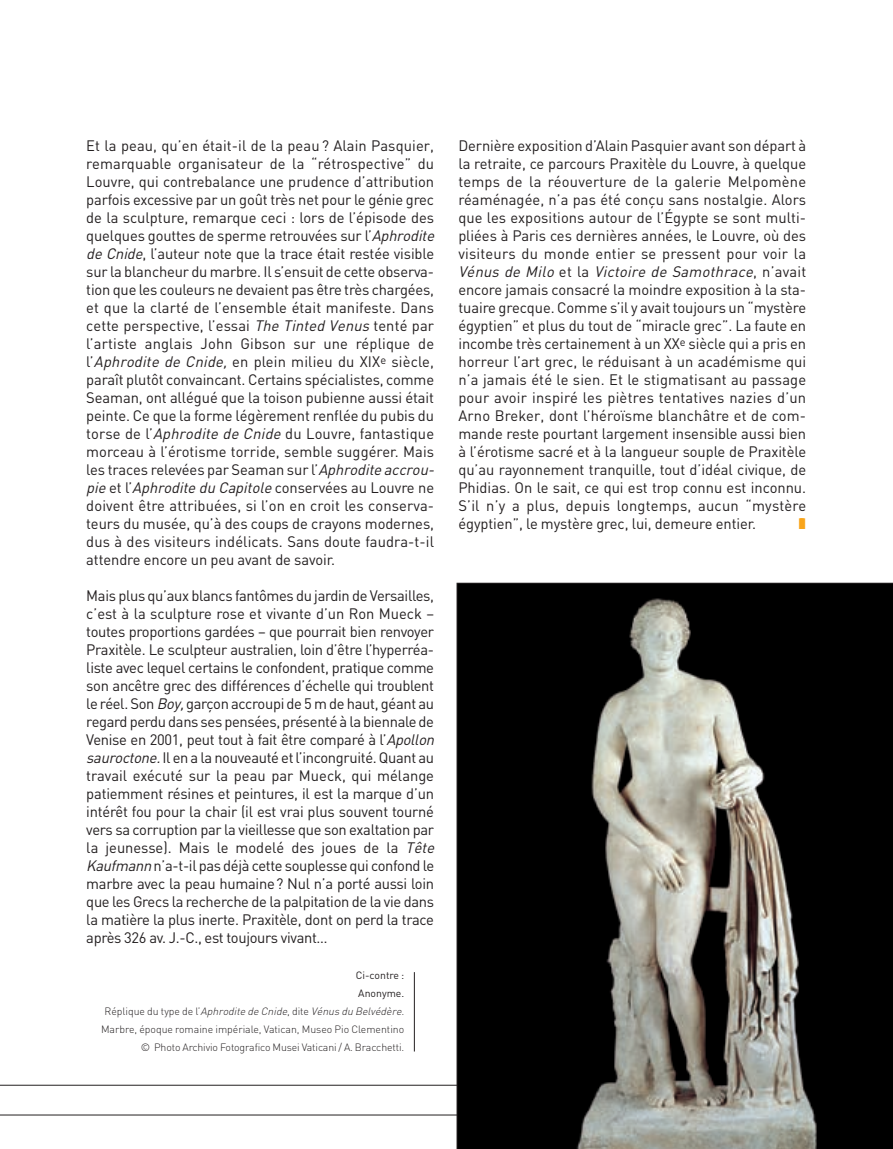
<style>
.page{position:relative;width:893px;height:1149px;background:#fff}
.page>*{position:absolute;margin:0;border:0;box-sizing:border-box;transform-origin:0 0}
.t1{font:15px/18px "DIN";letter-spacing:-.01em;color:#231f20}
.t2{font:900 15px "DIN";color:#f9a51b}
.t3{font:300 10.5px/18px "DIN";letter-spacing:-.01em;color:#231f20;text-align:right}
.s1{font-style:italic}
.s2{font-weight:400}
</style>
<div class="page">
<svg style="left:0;top:582px;width:893px;height:566px"></svg>
<p class="t1" style="left:86px;top:138px;width:352px">Et la peau, qu’en était-il de la peau ? Alain Pasquier, remarquable organisateur de la “rétrospective” du Louvre, qui contrebalance une prudence d’attribution parfois excessive par un goût très net pour le génie grec de la sculpture, remarque ceci : lors de l’épisode des quelques gouttes de sperme retrouvées sur l’<span class="s1">Aphrodite de Cnide</span>, l’auteur note que la trace était restée visible sur la blancheur du marbre. Il s’ensuit de cette observa&shy;tion que les couleurs ne devaient pas être très chargées, et que la clarté de l’ensemble était manifeste. Dans cette perspective, l’essai <span class="s1">TheTinted Venus</span>tenté par l’artiste anglais John Gibson sur une réplique de l’<span class="s1">Aphrodite de Cnide,</span> en plein milieu du XIX<sup>e</sup> siècle, paraît plutôt convaincant. Certains spécialistes, comme Seaman, ont allégué que la toison pubienne aussi était peinte. Ce que la forme légèrement renflée du pubis du torse de l’<span class="s1">Aphrodite de Cnide</span>du Louvre, fantastique morceau à l’érotisme torride, semble suggérer. Mais les traces relevées par Seaman sur l’<span class="s1">Aphrodite accrou&shy;pie</span>et l’<span class="s1">Aphrodite du Capitole</span>conservées au Louvre ne doivent être attribuées, si l’on en croit les conserva&shy;teurs du musée, qu’à des coups de crayons modernes, dus à des visiteurs indélicats. Sans doute faudra-t-il attendre encore un peu avant de savoir.</p>
<p class="t1" style="left:86px;top:588px;width:352px">Mais plus qu’aux blancs fantômes du jardin de Versailles, c’est à la sculpture rose et vivante d’un Ron Mueck – toutes proportions gardées – que pourrait bien renvoyer Praxitèle. Le sculpteur australien, loin d’être l’hyperréa&shy;liste avec lequel certains le confondent, pratique comme son ancêtre grec des différences d’échelle qui troublent le réel. Son <span class="s1">Boy,</span>garçon accroupi de 5 m de haut, géant au regard perdu dans ses pensées, présenté à la biennale de Venise en 2001, peut tout à fait être comparé à l’<span class="s1">Apollon sauroctone.</span>Il en a la nouveauté et l’incongruité. Quant au travail exécuté sur la peau par Mueck, qui mélange patiemment résines et peintures, il est la marque d’un intérêt fou pour la chair (il est vrai plus souvent tourné vers sa corruption par la vieillesse que son exaltation par la jeunesse). Mais le modelé des joues de la <span class="s1">Tête Kaufmann</span>n’a-t-il pas déjà cette souplesse qui confond le marbre avec la peau humaine? Nul n’a porté aussi loin que les Grecs la recherche de la palpitation de la vie dans la matière la plus inerte. Praxitèle, dont on perd la trace après 326 av. J.-C., est toujours vivant…</p>
<p class="t3" style="left:101px;top:967px;width:307px"><span class="s2">Ci-contre :<br>Anonyme.<br></span>R é p l i q u e d u ty p e d e l’ <span class="s1">Aphrodite de Cnide</span>, d i t e <span class="s1">Vénus du Belvédère.<br></span>Marbre, époque romaine impériale, Vatican, Museo Pio Clementino © Photo Archivio Fotografico Musei Vaticani / A. Bracchetti.</p>
<p class="t1" style="left:458px;top:138px;width:349px;text-align:justify">Dernière exposition d’Alain Pasquier avant son départ à la retraite, ce parcours Praxitèle du Louvre, à quelque temps de la réouverture de la galerie Melpomène réaménagée, n’a pas été conçu sans nostalgie. Alors que les expositions autour de l’Égypte se sont multi&shy;pliées à Paris ces dernières années, le Louvre, où des visiteurs du monde entier se pressent pour voir la <span class="s1">Vénus de Milo</span> e t l a <span class="s1">Victoire de Samothrace</span>, n ’ a va i t encore jamais consacré la moindre exposition à la sta&shy;tuaire grecque. Comme s’il y avait toujours un “mystère égyptien” et plus du tout de “miracle grec”. La faute en incombe très certainement à un XX<sup>e</sup> siècle qui a pris en horreur l’art grec, le réduisant à un académisme qui n’a jamais été le sien. Et le stigmatisant au passage pour avoir inspiré les piètres tentatives nazies d’un Arno Breker, dont l’héroïsme blanchâtre et de com&shy;mande reste pourtant largement insensible aussi bien à l’érotisme sacré et à la langueur souple de Praxitèle qu’au rayonnement tranquille, tout d’idéal civique, de Phidias. On le sait, ce qui est trop connu est inconnu.<br>S’il n’y a plus, depuis longtemps, aucun “mystère égyptien”, le mystère grec, lui, demeure entier.</p>
<p class="t2" style="left:798px;top:518px;width:10px">IIII</p>
</div>
